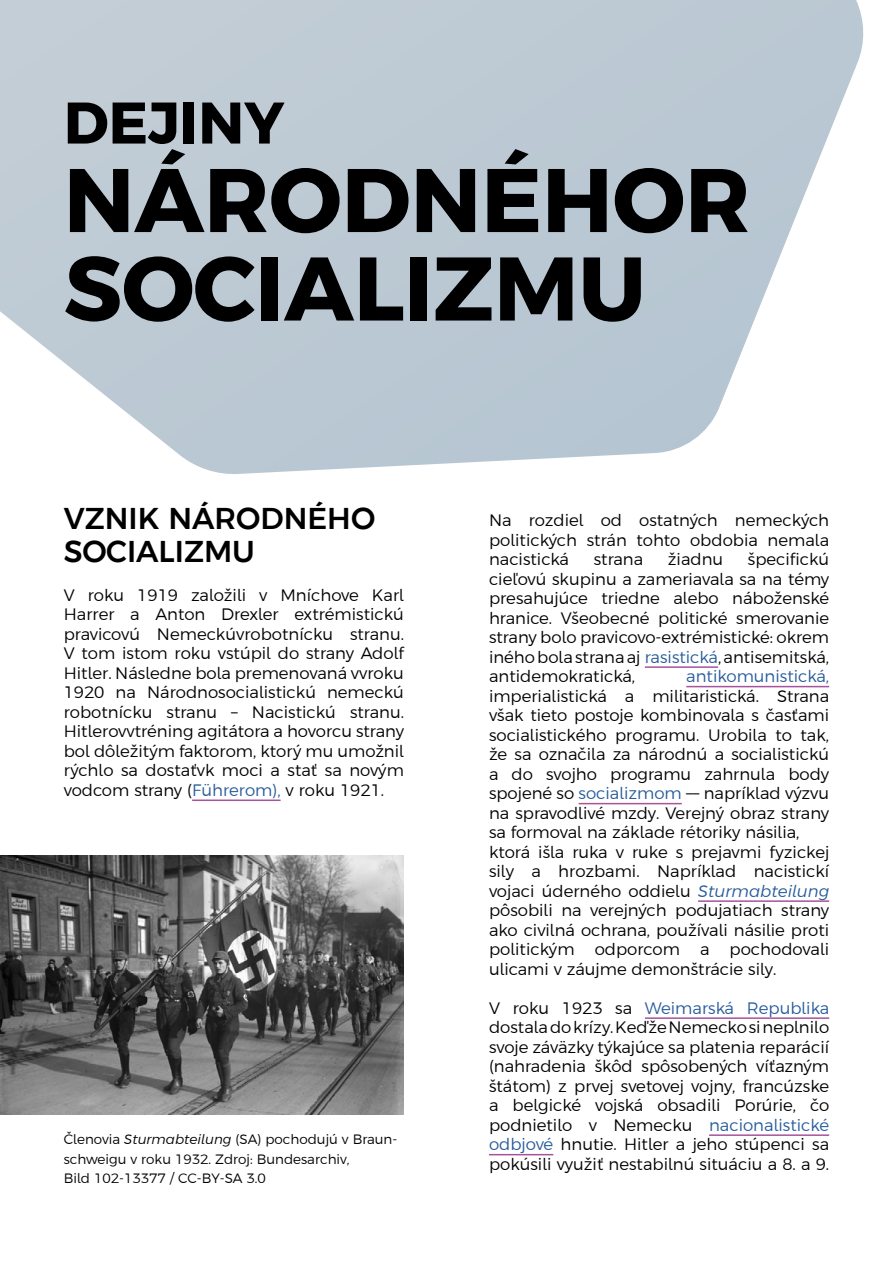
<style>
.page{position:relative;width:893px;height:1263px;background:#fff}
.page>*{position:absolute;margin:0;border:0;box-sizing:border-box;transform-origin:0 0}
.t1{font:700 90px/88.5px "Argentum Sans";color:#000}
.t2{font:700 58.5px "Argentum Sans";color:#000}
.t3{font:500 30px/33px "Argentum Sans";color:#000}
.t4{font:300 16.5px/19.5px "Argentum Sans";color:#000;text-align:justify}
.t5{font:300 16.5px "Argentum Sans";color:#275b9b}
.t6{font:300 13.5px/19.5px "Argentum Sans";color:#000}
.s1{color:#275b9b}
.s2{font-style:italic}
.s3{font-style:italic;color:#275b9b}
</style>
<div class="page">
<svg style="left:0;top:0;width:864px;height:474px;background:#c5d0d9"></svg>
<hr style="left:192px;top:799px;width:89px;height:2px;background:#a6539b">
<hr style="left:645px;top:666px;width:73px;height:2px;background:#a6539b">
<hr style="left:686px;top:686px;width:143px;height:1px;background:#a6539b">
<hr style="left:579px;top:803px;width:103px;height:1px;background:#a6539b">
<hr style="left:698px;top:900px;width:131px;height:2px;background:#a6539b">
<hr style="left:645px;top:1017px;width:184px;height:2px;background:#a6539b">
<hr style="left:709px;top:1134px;width:120px;height:2px;background:#a6539b">
<hr style="left:489px;top:1154px;width:64px;height:1px;background:#a6539b">
<img style="left:0;top:855px;width:404px;height:260px">
<h2 class="t2" style="left:64px;top:76px;width:222px">DEJINY</h2>
<h1 class="t1" style="left:64px;top:147px;width:688px">NÁRODNÉHOR<br>SOCIALIZMU</h1>
<h3 class="t3" style="left:64px;top:499px;width:313px">VZNIK NÁRODNÉHO<br>SOCIALIZMU</h3>
<p class="t4" style="left:64px;top:584px;width:342px">V roku 1919 založili v Mníchove Karl Harrer a Anton Drexler extrémistickú pravicovú Nemeckúvrobotnícku stranu.<br>V tom istom roku vstúpil do strany Adolf Hitler. Následne bola premenovaná vvroku 1920 na Národnosocialistickú nemeckú robotnícku stranu – Nacistickú stranu.<br>Hitlerovvtréning agitátora a hovorcu strany bol dôležitým faktorom, ktorý mu umožnil rýchlo sa dostaťvk moci a stať sa novým vodcom strany (<span class="s1">Führerom),</span> v roku 1921.</p>
<p class="t6" style="left:64px;top:1128px;width:335px">Členovia <span class="s2">Sturmabteilung</span> (SA) pochodujú v Braun&shy;schweigu v roku 1932. Zdroj: Bundesarchiv,<br>Bild 102-13377 / CC-BY-SA 3.0</p>
<p class="t4" style="left:489px;top:509px;width:342px">Na rozdiel od ostatných nemeckých politických strán tohto obdobia nemala nacistická</p>
<p class="t4" style="left:489px;top:548px;width:342px;text-indent:259px">špecifickú cieľovú skupinu a zameriavala sa na témy presahujúce triedne alebo náboženské hranice. Všeobecné politické smerovanie strany bolo pravicovo-extrémistické: okrem iného bola strana aj <span class="s1">rasistická</span>, antisemitská, antidemokratická,</p>
<p class="t4" style="left:594px;top:548px;width:51px">strana</p>
<p class="t4" style="left:668px;top:548px;width:57px">žiadnu</p>
<p class="t5" style="left:686px;top:664px;width:144px">antikomunistická,</p>
<p class="t4" style="left:489px;top:685px;width:342px;text-align:left">imperialistická a militaristická. Strana však tieto postoje kombinovala s časťami socialistického programu. Urobila to tak, že sa označila za národnú a socialistickú a do svojho programu zahrnula body spojené so <span class="s1">socializmom</span> –– napríklad výzvu na spravodlivé mzdy. Verejný obraz strany sa formoval na základe rétoriky násilia, ktorá išla ruka v ruke s prejavmi fyzickej sily a hrozbami. Napríklad nacistickí vojaci úderného oddielu <span class="s3">Sturmabteilung </span>pôsobili na verejných podujatiach strany ako civilná ochrana, používali násilie proti politickým odporcom a pochodovali ulicami v záujme demonštrácie sily.</p>
<p class="t4" style="left:489px;top:997px;width:342px">V roku 1923 sa <span class="s1">Weimarská Republika </span>dostala do krízy. Keďže Nemecko si neplnilo svoje záväzky týkajúce sa platenia reparácií (nahradenia škôd spôsobených víťazným štátom) z prvej svetovej vojny, francúzske a belgické vojská obsadili Porúrie, čo podnietilo v Nemecku <span class="s1">nacionalistické odbjové</span> hnutie. Hitler a jeho stúpenci sa pokúsili využiť nestabilnú situáciu a 8. a 9.</p>
</div>
